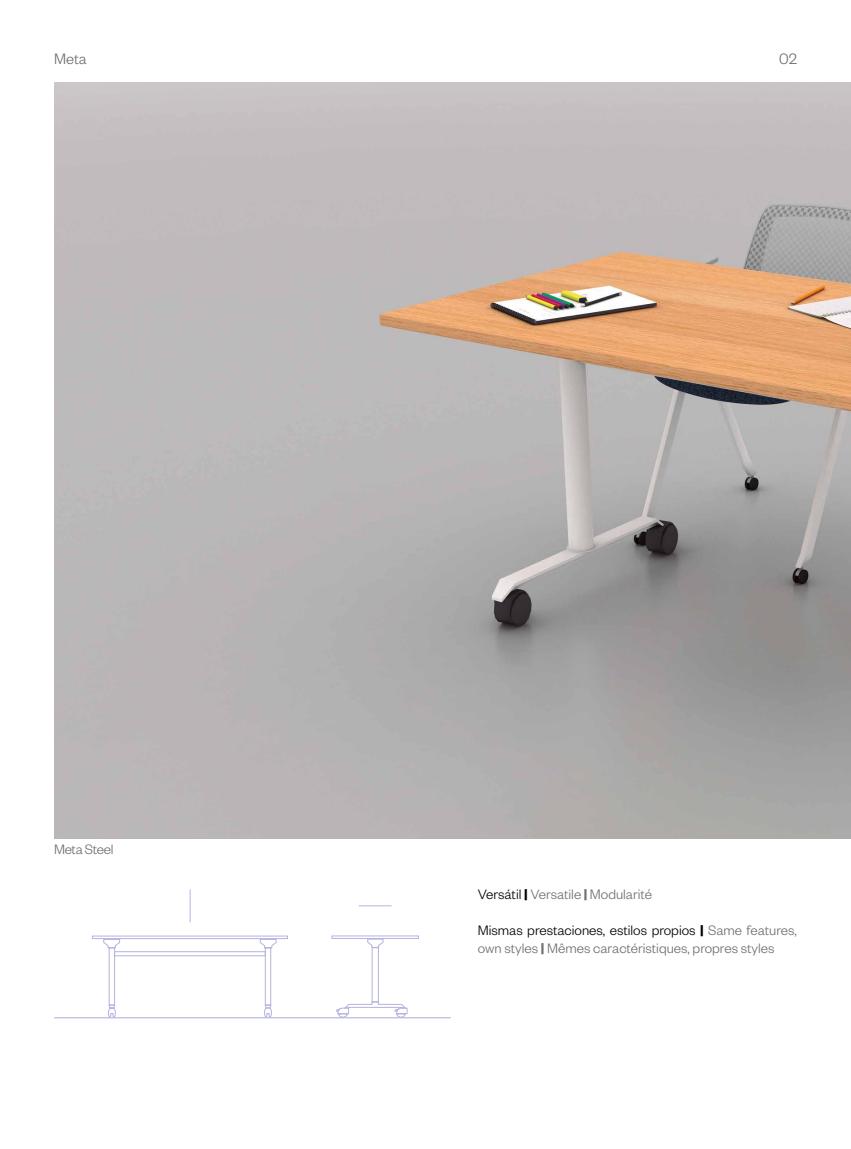
<style>
.page{position:relative;width:851px;height:1149px;background:#fff}
.page>*{position:absolute;margin:0;border:0;box-sizing:border-box;transform-origin:0 0}
.t1{font:300 16.5px "Founders Grotesk";color:#706f6f}
.t2{font:300 15px/18px "Founders Grotesk";color:#706f6f}
.t3{font:300 15px "Founders Grotesk";letter-spacing:-.02em;color:#706f6f}
.s1{color:#000}
.s2{font-weight:700;color:#000}
.s3{font-weight:700}
</style>
<div class="page">
<img style="left:54px;top:82px;width:796px;height:756px">
<hr style="left:359px;top:905px;width:32px;height:1px;background:#b4b3df">
<hr style="left:190px;top:889px;width:1px;height:32px;background:#b4b3df">
<hr style="left:54px;top:1016px;width:396px;height:1px;background:#b4b3df">
<div style="left:92px;top:935px;width:196px;height:3px;border:1px solid #b4b3df"></div>
<div style="left:331px;top:935px;width:87px;height:3px;border:1px solid #b4b3df"></div>
<svg style="left:103px;top:938px;width:305px;height:79px"></svg>
<p class="t1" style="left:54px;top:49px;width:34px">Meta</p>
<p class="t1" style="left:779px;top:49px;width:19px">02</p>
<p class="t3" style="left:54px;top:840px;width:61px">Meta Steel</p>
<p class="t2" style="left:477px;top:884px;width:176px"><span class="s1">Versátil</span> <span class="s2">|</span> Versatile <span class="s3">|</span> Modularité</p>
<p class="t2" style="left:477px;top:920px;width:320px"><span class="s1">Mismas prestaciones, estilos propios</span> <span class="s2">|</span> Same features, own styles <span class="s3">|</span> Mêmes caractéristiques, propres styles</p>
</div>
